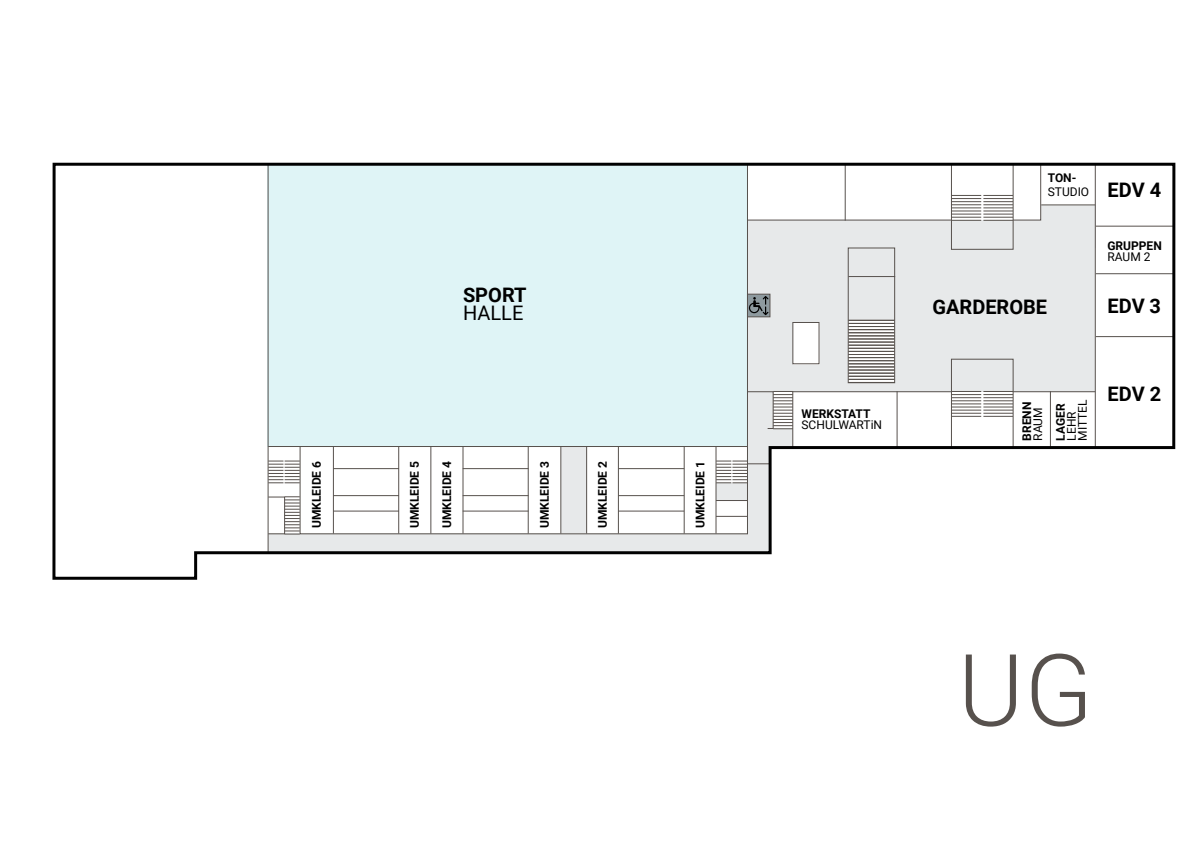
<style>
.page{position:relative;width:1191px;height:842px;background:#fff}
.page>*{position:absolute;margin:0;border:0;box-sizing:border-box;transform-origin:0 0}
.t1{font:300 100px "Roboto";color:#57514d}
.t2{font:700 20px "Roboto";color:#000}
.t3{font:20px "Roboto";color:#000}
.t4{font:700 12px "Roboto";color:#000}
.t5{font:12px/11px "Roboto";color:#000}
</style>
<div class="page">
<svg style="left:52px;top:162px;width:1124px;height:418px"></svg>
<svg style="left:749px;top:295px;width:20px;height:21px"></svg>
<p class="t4" style="left:1047px;top:169px;width:30px">TON-</p>
<p class="t5" style="left:1047px;top:186px;width:43px">STUDIO</p>
<h2 class="t2" style="left:463px;top:281px;width:65px">SPORT</h2>
<h2 class="t3" style="left:463px;top:299px;width:62px">HALLE</h2>
<h2 class="t2" style="left:932px;top:293px;width:116px">GARDEROBE</h2>
<h2 class="t2" style="left:1107px;top:176px;width:55px">EDV 4</h2>
<p class="t4" style="left:1107px;top:238px;width:56px">GRUPPEN</p>
<p class="t5" style="left:1107px;top:251px;width:45px">RAUM 2</p>
<h2 class="t2" style="left:1107px;top:292px;width:55px">EDV 3</h2>
<p class="t4" style="left:308px;top:528px;width:69px;rotate:-90deg">UMKLEIDE 6</p>
<p class="t4" style="left:406px;top:528px;width:69px;rotate:-90deg">UMKLEIDE 5</p>
<p class="t4" style="left:438px;top:528px;width:69px;rotate:-90deg">UMKLEIDE 4</p>
<p class="t4" style="left:536px;top:528px;width:69px;rotate:-90deg">UMKLEIDE 3</p>
<p class="t4" style="left:594px;top:528px;width:69px;rotate:-90deg">UMKLEIDE 2</p>
<p class="t4" style="left:691px;top:528px;width:69px;rotate:-90deg">UMKLEIDE 1</p>
<p class="t4" style="left:801px;top:405px;width:70px">WERKSTATT</p>
<p class="t5" style="left:801px;top:419px;width:82px">SCHULWARTiN</p>
<p class="t4" style="left:1018px;top:441px;width:41px;rotate:-90deg">BRENN</p>
<p class="t5" style="left:1032px;top:441px;width:35px;rotate:-90deg">RAUM</p>
<p class="t4" style="left:1052px;top:441px;width:39px;rotate:-90deg">LAGER</p>
<p class="t5" style="left:1065px;top:441px;width:43px;rotate:-90deg">LEHR<br>MITTEL</p>
<h2 class="t2" style="left:1107px;top:380px;width:55px">EDV 2</h2>
<h1 class="t1" style="left:958px;top:620px;width:137px">UG</h1>
</div>
